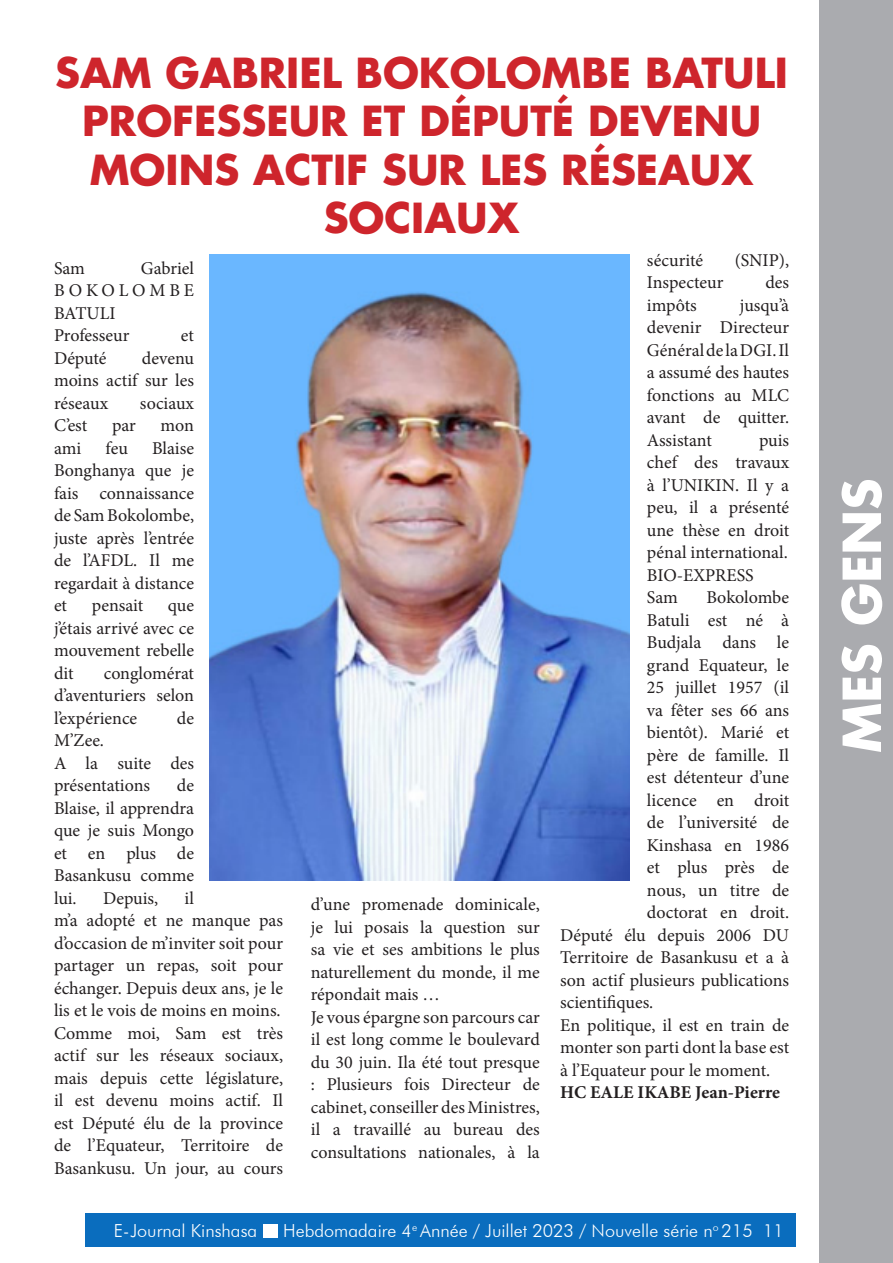
<style>
.page{position:relative;width:893px;height:1263px;background:#fff}
.page>*{position:absolute;margin:0;border:0;box-sizing:border-box;transform-origin:0 0}
.t1{font:700 51px "Futura LT";color:#fff}
.t2{font:700 40.5px/48.6px "Futura LT";color:#ce252c;text-align:center}
.t3{font:18px/22.5px "Minion Pro";color:#231f20;text-align:justify}
.t4{font:300 18px "Futura BT";color:#fff}
.t5{font:700 18px "Minion Pro";color:#231f20}
</style>
<div class="page">
<div style="left:85px;top:1213px;width:711px;height:33px;background:#0a6dbe"></div>
<div style="left:263px;top:1224px;width:14px;height:13px;background:#fff"></div>
<img style="left:209px;top:254px;width:420px;height:626px">
<div style="left:820px;top:0;width:73px;height:1263px;background:#aaabaf"></div>
<p class="t2" style="left:55px;top:48px;width:734px">SAM GABRIEL BOKOLOMBE BATULI</p>
<p class="t2" style="left:82px;top:96px;width:681px">PROFESSEUR ET DÉPUTÉ DEVENU<br>MOINS ACTIF SUR LES RÉSEAUX<br>SOCIAUX</p>
<p class="t3" style="left:54px;top:257px;width:142px;text-indent:87px">Gabriel BOKOLOMBE BATULI</p>
<p class="t3" style="left:54px;top:324px;width:77px">Professeur</p>
<p class="t3" style="left:181px;top:324px;width:15px">et</p>
<p class="t3" style="left:54px;top:347px;width:54px">Député</p>
<p class="t3" style="left:54px;top:257px;width:33px">Sam</p>
<p class="t3" style="left:54px;top:347px;width:142px;text-indent:88px">devenu moins actif sur les réseaux</p>
<p class="t3" style="left:140px;top:392px;width:56px">sociaux</p>
<p class="t3" style="left:54px;top:414px;width:35px">C’est</p>
<p class="t3" style="left:112px;top:414px;width:25px">par</p>
<p class="t3" style="left:161px;top:414px;width:35px">mon</p>
<p class="t3" style="left:54px;top:437px;width:29px">ami</p>
<p class="t3" style="left:106px;top:437px;width:24px">feu</p>
<p class="t3" style="left:54px;top:437px;width:142px;text-indent:98px">Blaise Bonghanya que je fais connaissance de Sam Bokolombe, juste après l’entrée de l’AFDL. Il me regardait à distance et</p>
<p class="t3" style="left:92px;top:594px;width:53px">pensait</p>
<p class="t3" style="left:54px;top:594px;width:142px;text-indent:114px">que j’étais arrivé avec ce mouvement rebelle dit</p>
<p class="t3" style="left:54px;top:662px;width:142px;text-indent:50px">conglomérat d’aventuriers selon l’expérience</p>
<p class="t3" style="left:177px;top:707px;width:19px">de</p>
<p class="t3" style="left:54px;top:729px;width:52px">M’Zee.</p>
<p class="t3" style="left:54px;top:752px;width:142px">A la suite des présentations</p>
<p class="t3" style="left:54px;top:774px;width:142px;text-indent:123px">de Blaise, il apprendra que je suis Mongo et en plus de Basankusu comme lui.</p>
<p class="t3" style="left:54px;top:887px;width:231px;text-align:left;text-indent:131px">il<br>m’a adopté et ne manque pas d’occasion de m’inviter soit pour partager un repas, soit pour échanger. Depuis deux ans, je le lis et le vois de moins en moins.</p>
<p class="t3" style="left:54px;top:1022px;width:231px">Comme moi, Sam est très actif sur les réseaux sociaux, mais depuis cette législature, il est devenu moins actif. Il est Député élu de la province de l’Equateur, Territoire de Basankusu. Un jour, au cours</p>
<p class="t3" style="left:103px;top:887px;width:57px">Depuis,</p>
<p class="t3" style="left:311px;top:893px;width:231px">d’une promenade dominicale, je lui posais la question sur sa vie et ses ambitions le plus naturellement du monde, il me répondait mais …</p>
<p class="t3" style="left:311px;top:1006px;width:231px">Je vous épargne son parcours car il est long comme le boulevard du 30 juin. Ila été tout presque : Plusieurs fois Directeur de cabinet, conseiller des Ministres, il a travaillé au bureau des consultations nationales, à la</p>
<p class="t3" style="left:647px;top:249px;width:58px">sécurité</p>
<p class="t3" style="left:735px;top:249px;width:56px">(SNIP),</p>
<p class="t3" style="left:647px;top:271px;width:78px">Inspecteur</p>
<p class="t3" style="left:765px;top:271px;width:25px">des</p>
<p class="t3" style="left:647px;top:294px;width:51px">impôts</p>
<p class="t3" style="left:647px;top:294px;width:144px;text-indent:93px">jusqu’à devenir Directeur Général de la DGI. Il a assumé des hautes fonctions au MLC avant de quitter.<br>Assistant</p>
<p class="t3" style="left:647px;top:429px;width:144px;text-indent:112px">puis chef des travaux à l’UNIKIN. Il y a peu, il a présenté une thèse en droit pénal international.</p>
<p class="t3" style="left:647px;top:564px;width:108px">BIO-EXPRESS</p>
<p class="t3" style="left:647px;top:586px;width:33px">Sam</p>
<p class="t3" style="left:706px;top:586px;width:84px">Bokolombe</p>
<p class="t3" style="left:647px;top:609px;width:144px">Batuli est né à</p>
<p class="t3" style="left:647px;top:631px;width:144px">Budjala dans le</p>
<p class="t3" style="left:647px;top:654px;width:144px">grand Equateur, le</p>
<p class="t3" style="left:647px;top:676px;width:144px">25 juillet 1957 (il</p>
<p class="t3" style="left:647px;top:699px;width:144px">va fêter ses 66 ans</p>
<p class="t3" style="left:647px;top:721px;width:144px">bientôt). Marié et</p>
<p class="t3" style="left:647px;top:744px;width:144px">père de famille. Il</p>
<p class="t3" style="left:647px;top:766px;width:144px">est détenteur d’une</p>
<p class="t3" style="left:647px;top:789px;width:144px">licence en droit</p>
<p class="t3" style="left:647px;top:811px;width:144px">de l’université de</p>
<p class="t3" style="left:647px;top:834px;width:144px">Kinshasa en 1986</p>
<p class="t3" style="left:647px;top:856px;width:144px">et plus près de</p>
<p class="t3" style="left:647px;top:879px;width:144px">nous, un titre de</p>
<p class="t3" style="left:647px;top:901px;width:144px">doctorat en droit.</p>
<p class="t3" style="left:560px;top:924px;width:231px">Député élu depuis 2006 DU</p>
<p class="t3" style="left:560px;top:946px;width:231px">Territoire de Basankusu et a à</p>
<p class="t3" style="left:560px;top:969px;width:231px">son actif plusieurs publications</p>
<p class="t3" style="left:560px;top:991px;width:95px">scientifiques.</p>
<p class="t3" style="left:560px;top:1014px;width:231px">En politique, il est en train de monter son parti dont la base est à l’Equateur pour le moment.</p>
<p class="t5" style="left:560px;top:1080px;width:221px">HC EALE IKABE Jean-Pierre</p>
<p class="t4" style="left:114px;top:1220px;width:145px">E-Journal Kinshasa</p>
<p class="t4" style="left:283px;top:1220px;width:502px">Hebdomadaire 4<sup>e</sup> Année / Juillet 2023 / Nouvelle série n<sup>o</sup> 215 11</p>
<p class="t1" style="left:828px;top:753px;width:276px;rotate:-90deg">MES GENS</p>
</div>
